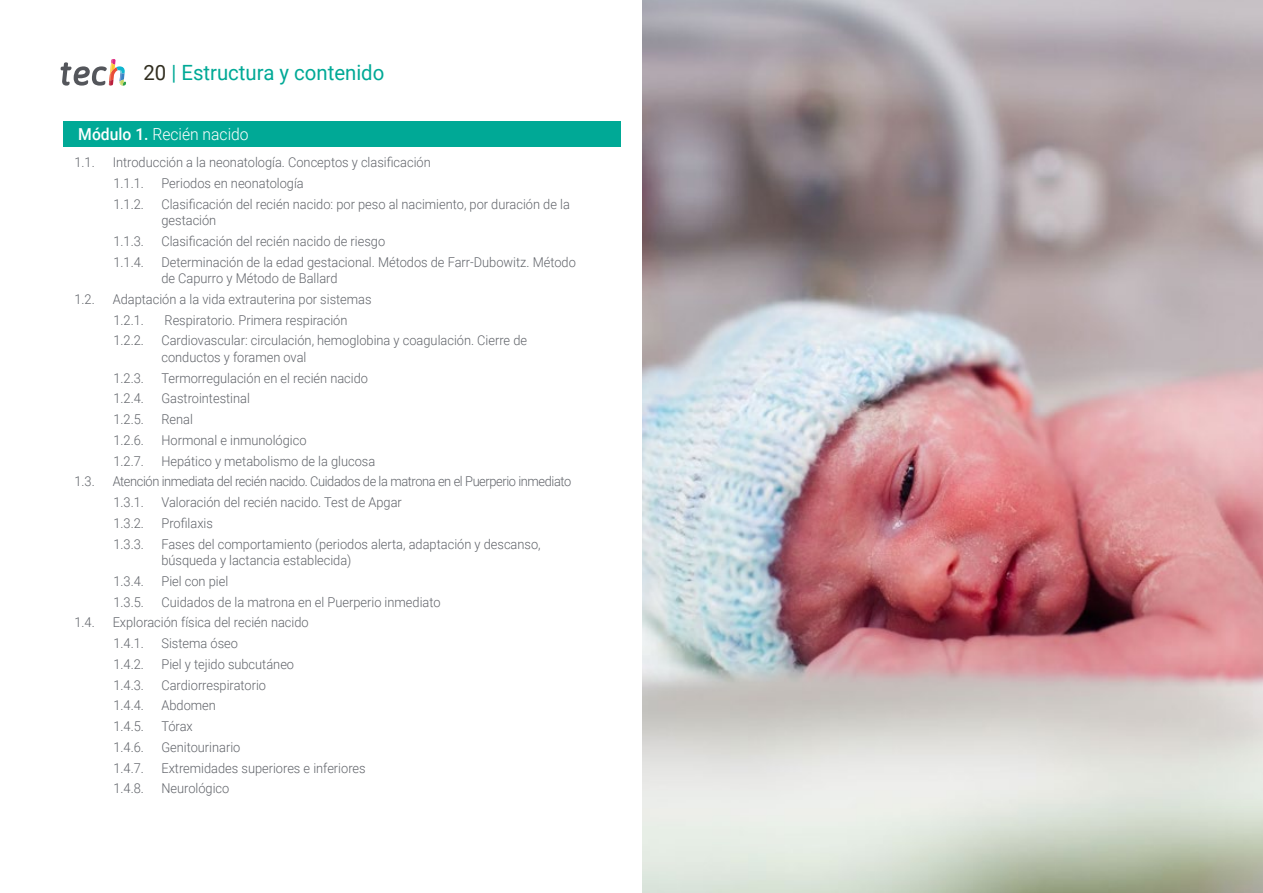
<style>
.page{position:relative;width:1263px;height:893px;background:#fff}
.page>*{position:absolute;margin:0;border:0;box-sizing:border-box;transform-origin:0 0}
.t1{font:21px "Roboto";color:#00a996}
.t2{font:300 16.5px "Roboto";color:#fff;scale:.95 1}
.t3{font:300 13.5px/16.5px "Roboto";color:#61646a;scale:.95 1}
.t4{font:300 13.5px/20.7px "Roboto";letter-spacing:-.03em;color:#61646a;scale:.95 1}
.s1{color:#312e20}
.s2{font-weight:500}
</style>
<div class="page">
<img style="left:642px;top:0;width:621px;height:893px">
<div style="left:63px;top:121px;width:558px;height:25px;background:#00a996"></div>
<svg style="left:61px;top:59px;width:65px;height:27px"></svg>
<h1 class="t1" style="left:144px;top:57px;width:242px"><span class="s1">20</span> | Estructura y contenido</h1>
<p class="t2" style="left:78px;top:123px;width:181px"><span class="s2">Módulo 1.</span> Recién nacido</p>
<p class="t3" style="left:74px;top:154px;width:23px">1.1.</p>
<p class="t3" style="left:113px;top:151px;width:336px;line-height:20.7px">Introducción a la neonatología. Conceptos y clasificación<br>1.1.1.</p>
<p class="t3" style="left:161px;top:174px;width:151px">Periodos en neonatología</p>
<p class="t3" style="left:113px;top:195px;width:34px">1.1.2.</p>
<p class="t3" style="left:161px;top:195px;width:431px">Clasificación del recién nacido: por peso al nacimiento, por duración de la gestación</p>
<p class="t3" style="left:113px;top:232px;width:34px">1.1.3.</p>
<p class="t3" style="left:161px;top:232px;width:237px">Clasificación del recién nacido de riesgo</p>
<p class="t3" style="left:113px;top:253px;width:34px">1.1.4.</p>
<p class="t3" style="left:161px;top:253px;width:438px">Determinación de la edad gestacional. Métodos de Farr-Dubowitz. Método de Capurro y Método de Ballard</p>
<p class="t3" style="left:74px;top:290px;width:23px">1.2.</p>
<p class="t3" style="left:113px;top:288px;width:274px;line-height:20.7px">Adaptación a la vida extrauterina por sistemas<br>1.2.1.</p>
<p class="t3" style="left:165px;top:311px;width:194px">Respiratorio. Primera respiración</p>
<p class="t3" style="left:113px;top:332px;width:34px">1.2.2.</p>
<p class="t3" style="left:161px;top:332px;width:386px">Cardiovascular: circulación, hemoglobina y coagulación. Cierre de conductos y foramen oval</p>
<p class="t3" style="left:113px;top:369px;width:34px">1.2.3.</p>
<p class="t3" style="left:161px;top:369px;width:219px">Termorregulación en el recién nacido</p>
<p class="t3" style="left:113px;top:390px;width:34px">1.2.4.</p>
<p class="t3" style="left:161px;top:390px;width:95px">Gastrointestinal</p>
<p class="t3" style="left:113px;top:411px;width:34px">1.2.5.</p>
<p class="t3" style="left:161px;top:411px;width:35px">Renal</p>
<p class="t3" style="left:113px;top:431px;width:34px">1.2.6.</p>
<p class="t3" style="left:161px;top:431px;width:154px">Hormonal e inmunológico</p>
<p class="t3" style="left:113px;top:452px;width:34px">1.2.7.</p>
<p class="t3" style="left:161px;top:452px;width:227px">Hepático y metabolismo de la glucosa</p>
<p class="t3" style="left:74px;top:473px;width:23px">1.3.</p>
<p class="t4" style="left:113px;top:471px;width:484px">Atención inmediata del recién nacido. Cuidados de la matrona en el Puerperio inmediato<br>1.3.1.</p>
<p class="t3" style="left:161px;top:493px;width:255px">Valoración del recién nacido. Test de Apgar</p>
<p class="t3" style="left:113px;top:514px;width:34px">1.3.2.</p>
<p class="t3" style="left:161px;top:514px;width:56px">Profilaxis</p>
<p class="t3" style="left:113px;top:535px;width:34px">1.3.3.</p>
<p class="t3" style="left:161px;top:535px;width:401px">Fases del comportamiento (periodos alerta, adaptación y descanso, búsqueda y lactancia establecida)</p>
<p class="t3" style="left:113px;top:572px;width:34px">1.3.4.</p>
<p class="t3" style="left:161px;top:572px;width:72px">Piel con piel</p>
<p class="t3" style="left:113px;top:593px;width:34px">1.3.5.</p>
<p class="t3" style="left:161px;top:593px;width:295px">Cuidados de la matrona en el Puerperio inmediato</p>
<p class="t3" style="left:74px;top:614px;width:23px">1.4.</p>
<p class="t3" style="left:113px;top:612px;width:208px;line-height:20.7px">Exploración física del recién nacido<br>1.4.1.</p>
<p class="t3" style="left:161px;top:634px;width:82px">Sistema óseo</p>
<p class="t3" style="left:113px;top:655px;width:34px">1.4.2.</p>
<p class="t3" style="left:161px;top:655px;width:141px">Piel y tejido subcutáneo</p>
<p class="t3" style="left:113px;top:676px;width:34px">1.4.3.</p>
<p class="t3" style="left:161px;top:676px;width:112px">Cardiorrespiratorio</p>
<p class="t3" style="left:113px;top:697px;width:34px">1.4.4.</p>
<p class="t3" style="left:161px;top:697px;width:59px">Abdomen</p>
<p class="t3" style="left:113px;top:717px;width:34px">1.4.5.</p>
<p class="t3" style="left:161px;top:717px;width:35px">Tórax</p>
<p class="t3" style="left:113px;top:738px;width:34px">1.4.6.</p>
<p class="t3" style="left:161px;top:738px;width:85px">Genitourinario</p>
<p class="t3" style="left:113px;top:759px;width:34px">1.4.7.</p>
<p class="t3" style="left:161px;top:759px;width:216px">Extremidades superiores e inferiores</p>
<p class="t3" style="left:113px;top:780px;width:34px">1.4.8.</p>
<p class="t3" style="left:161px;top:780px;width:73px">Neurológico</p>
</div>
